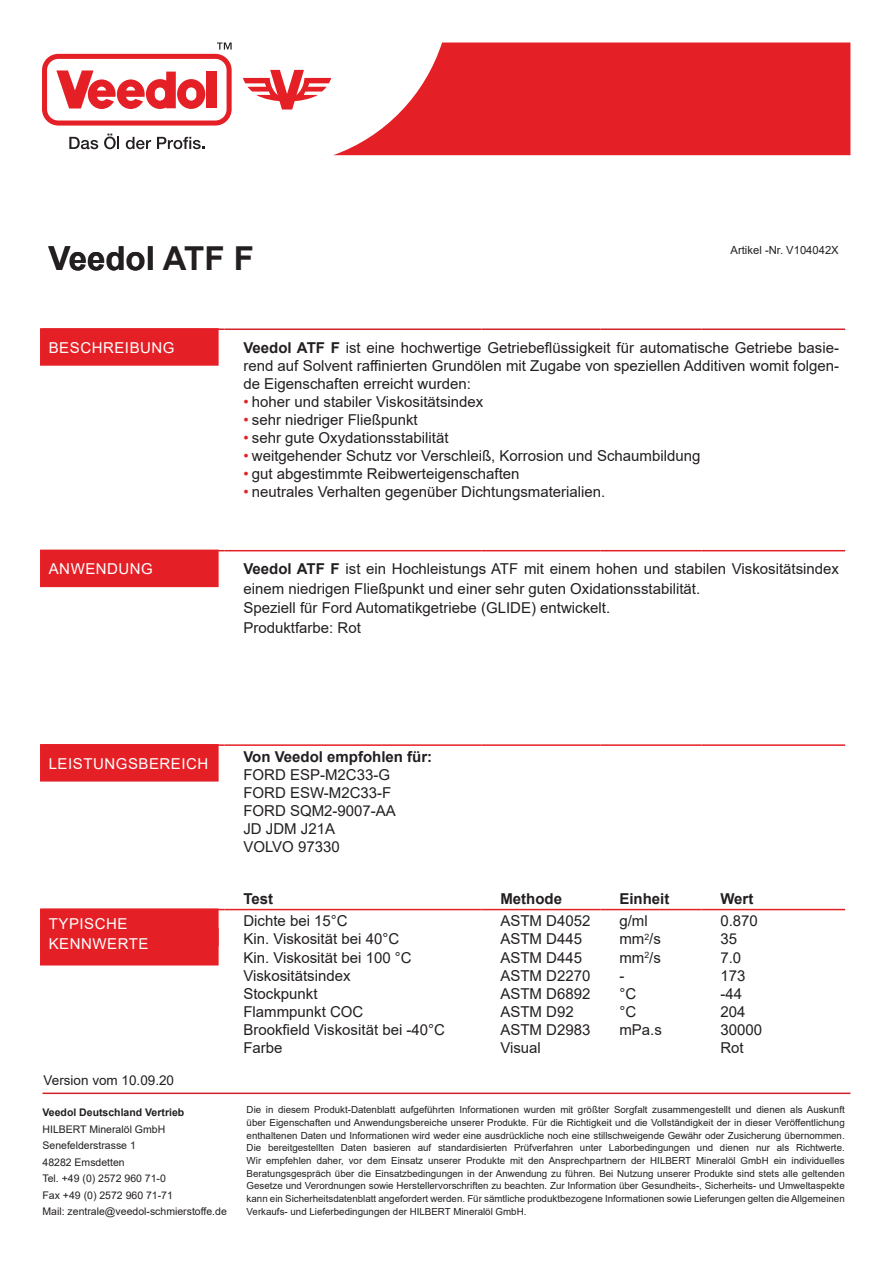
<style>
.page{position:relative;width:893px;height:1263px;background:#fff}
.page>*{position:absolute;margin:0;border:0;box-sizing:border-box;transform-origin:0 0}
.t1{font:700 33px "Arial";color:#231f20}
.TEXT{font:15px/18px "Arial";color:#231f20;text-align:justify}
.Rubrik{font:15px "Arial";letter-spacing:.035em;color:#fff}
.TEXT-2{font:700 15px "Arial";color:#231f20}
.VERSIONSNUMMER{font:13.5px "Arial";color:#231f20}
.Material_Nrl{font:11.25px "Arial";color:#231f20}
.t2{font:10.5px/16.5px "Arial";color:#231f20}
.t3{font:700 10.5px "Arial";color:#231f20}
.t4{font:9.75px/12.8px "Arial";color:#231f20;text-align:justify}
.s1{font-weight:700}
.s2{color:#e41f25}
</style>
<div class="page">
<svg style="left:334px;top:43px;width:516px;height:112px;background:#e73d43"></svg>
<svg style="left:243px;top:70px;width:88px;height:40px"></svg>
<svg style="left:42px;top:43px;width:190px;height:83px"></svg>
<svg style="left:69px;top:137px;width:29px;height:12px"></svg>
<svg style="left:104px;top:134px;width:15px;height:15px"></svg>
<svg style="left:126px;top:137px;width:25px;height:12px"></svg>
<svg style="left:157px;top:137px;width:48px;height:12px"></svg>
<hr style="left:43px;top:1092px;width:807px;height:2px;background:#d1232a">
<hr style="left:43px;top:328px;width:182px;height:2px;background:#d1232a">
<hr style="left:225px;top:328px;width:257px;height:2px;background:#d1232a">
<hr style="left:482px;top:328px;width:119px;height:2px;background:#d1232a">
<hr style="left:601px;top:328px;width:101px;height:2px;background:#d1232a">
<hr style="left:702px;top:328px;width:143px;height:2px;background:#d1232a">
<hr style="left:43px;top:550px;width:182px;height:1px;background:#e41f25">
<hr style="left:225px;top:550px;width:257px;height:1px;background:#e41f25">
<hr style="left:482px;top:550px;width:119px;height:1px;background:#e41f25">
<hr style="left:601px;top:550px;width:101px;height:1px;background:#e41f25">
<hr style="left:702px;top:550px;width:143px;height:1px;background:#e41f25">
<hr style="left:43px;top:744px;width:182px;height:2px;background:#e41f25">
<hr style="left:225px;top:744px;width:257px;height:2px;background:#e41f25">
<hr style="left:482px;top:744px;width:119px;height:2px;background:#e41f25">
<hr style="left:601px;top:744px;width:101px;height:2px;background:#e41f25">
<hr style="left:702px;top:744px;width:143px;height:2px;background:#e41f25">
<hr style="left:43px;top:909px;width:182px;height:1px;background:#e41f25">
<hr style="left:225px;top:909px;width:257px;height:1px;background:#e41f25">
<hr style="left:482px;top:909px;width:119px;height:1px;background:#e41f25">
<hr style="left:601px;top:909px;width:101px;height:1px;background:#e41f25">
<hr style="left:702px;top:909px;width:143px;height:1px;background:#e41f25">
<div style="left:40px;top:328px;width:179px;height:38px;background:#e41f25"></div>
<div style="left:40px;top:550px;width:179px;height:37px;background:#e41f25"></div>
<div style="left:40px;top:744px;width:179px;height:37px;background:#e41f25"></div>
<div style="left:40px;top:908px;width:179px;height:38px;background:#e41f25"></div>
<div style="left:40px;top:928px;width:179px;height:37px;background:#e41f25"></div>
<p class="t1" style="left:49px;top:235px;width:207px">Veedol ATF F</p>
<p class="Material_Nrl" style="left:731px;top:243px;width:110px">Artikel -Nr. V104042X</p>
<p class="Rubrik" style="left:49px;top:337px;width:127px">BESCHREIBUNG</p>
<p class="TEXT" style="left:243px;top:339px;width:597px"><span class="s1">Veedol ATF F</span> ist eine hochwertige Getriebeflüssigkeit für automatische Getriebe basie&shy;rend auf Solvent raffinierten Grundölen mit Zugabe von speziellen Additiven womit folgen&shy;de Eigenschaften erreicht wurden:</p>
<p class="TEXT" style="left:243px;top:393px;width:242px"><span class="s2">•</span> hoher und stabiler Viskositätsindex</p>
<p class="TEXT" style="left:243px;top:411px;width:176px"><span class="s2">•</span> sehr niedriger Fließpunkt</p>
<p class="TEXT" style="left:243px;top:429px;width:207px"><span class="s2">•</span> sehr gute Oxydationsstabilität</p>
<p class="TEXT" style="left:243px;top:447px;width:459px"><span class="s2">•</span> weitgehender Schutz vor Verschleiß, Korrosion und Schaumbildung</p>
<p class="TEXT" style="left:243px;top:465px;width:278px"><span class="s2">•</span> gut abgestimmte Reibwerteigenschaften</p>
<p class="TEXT" style="left:243px;top:483px;width:364px"><span class="s2">•</span> neutrales Verhalten gegenüber Dichtungsmaterialien.</p>
<p class="Rubrik" style="left:49px;top:559px;width:106px">ANWENDUNG</p>
<p class="TEXT" style="left:243px;top:559px;width:597px;line-height:19.5px"><span class="s1">Veedol ATF F</span> ist ein Hochleistungs ATF mit einem hohen und stabilen Viskositätsindex einem niedrigen Fließpunkt und einer sehr guten Oxidationsstabilität.</p>
<p class="TEXT" style="left:243px;top:599px;width:368px">Speziell für Ford Automatikgetriebe (GLIDE) entwickelt.</p>
<p class="TEXT" style="left:243px;top:618px;width:119px">Produktfarbe: Rot</p>
<p class="Rubrik" style="left:49px;top:753px;width:161px">LEISTUNGSBEREICH</p>
<p class="TEXT-2" style="left:243px;top:746px;width:190px">Von Veedol empfohlen für:</p>
<p class="TEXT" style="left:243px;top:766px;width:148px">FORD ESP-M2C33-G</p>
<p class="TEXT" style="left:243px;top:784px;width:150px">FORD ESW-M2C33-F</p>
<p class="TEXT" style="left:243px;top:802px;width:154px">FORD SQM2-9007-AA</p>
<p class="TEXT" style="left:243px;top:820px;width:93px">JD JDM J21A</p>
<p class="TEXT" style="left:243px;top:838px;width:98px">VOLVO 97330</p>
<p class="Rubrik" style="left:49px;top:913px;width:80px">TYPISCHE</p>
<p class="Rubrik" style="left:49px;top:933px;width:101px">KENNWERTE</p>
<p class="VERSIONSNUMMER" style="left:44px;top:1070px;width:132px">Version vom 10.09.20</p>
<p class="t3" style="left:43px;top:1105px;width:143px">Veedol Deutschland Vertrieb</p>
<p class="t2" style="left:43px;top:1120px;width:186px">HILBERT Mineralöl GmbH<br>Senefelderstrasse 1<br>48282 Emsdetten<br>Tel. +49 (0) 2572 960 71-0<br>Fax +49 (0) 2572 960 71-71<br>Mail: zentrale@veedol-schmierstoffe.de</p>
<p class="TEXT-2" style="left:243px;top:888px;width:31px">Test</p>
<p class="TEXT-2" style="left:500px;top:888px;width:63px">Methode</p>
<p class="TEXT-2" style="left:619px;top:888px;width:52px">Einheit</p>
<p class="TEXT-2" style="left:720px;top:888px;width:35px">Wert</p>
<p class="TEXT" style="left:243px;top:912px;width:106px">Dichte bei 15°C</p>
<p class="TEXT" style="left:243px;top:930px;width:157px">Kin. Viskosität bei 40°C</p>
<p class="TEXT" style="left:243px;top:948px;width:170px">Kin. Viskosität bei 100 °C</p>
<p class="TEXT" style="left:243px;top:966px;width:109px">Viskositätsindex</p>
<p class="TEXT" style="left:243px;top:984px;width:76px">Stockpunkt</p>
<p class="TEXT" style="left:243px;top:1002px;width:122px">Flammpunkt COC</p>
<p class="TEXT" style="left:243px;top:1020px;width:203px">Brookfield Viskosität bei -40°C</p>
<p class="TEXT" style="left:243px;top:1038px;width:41px">Farbe</p>
<p class="TEXT" style="left:500px;top:912px;width:92px">ASTM D4052</p>
<p class="TEXT" style="left:500px;top:930px;width:83px">ASTM D445</p>
<p class="TEXT" style="left:500px;top:948px;width:83px">ASTM D445</p>
<p class="TEXT" style="left:500px;top:966px;width:92px">ASTM D2270</p>
<p class="TEXT" style="left:500px;top:984px;width:92px">ASTM D6892</p>
<p class="TEXT" style="left:500px;top:1002px;width:75px">ASTM D92</p>
<p class="TEXT" style="left:500px;top:1020px;width:92px">ASTM D2983</p>
<p class="TEXT" style="left:500px;top:1038px;width:42px">Visual</p>
<p class="TEXT" style="left:619px;top:912px;width:30px">g/ml</p>
<p class="TEXT" style="left:619px;top:930px;width:43px">mm<sup>2</sup>/s</p>
<p class="TEXT" style="left:619px;top:948px;width:43px">mm<sup>2</sup>/s</p>
<p class="TEXT" style="left:619px;top:966px;width:6px">-</p>
<p class="TEXT" style="left:619px;top:984px;width:18px">°C</p>
<p class="TEXT" style="left:619px;top:1002px;width:18px">°C</p>
<p class="TEXT" style="left:619px;top:1020px;width:44px">mPa.s</p>
<p class="TEXT" style="left:720px;top:912px;width:39px">0.870</p>
<p class="TEXT" style="left:720px;top:930px;width:18px">35</p>
<p class="TEXT" style="left:720px;top:948px;width:22px">7.0</p>
<p class="TEXT" style="left:720px;top:966px;width:27px">173</p>
<p class="TEXT" style="left:720px;top:984px;width:23px">-44</p>
<p class="TEXT" style="left:720px;top:1002px;width:27px">204</p>
<p class="TEXT" style="left:720px;top:1020px;width:43px">30000</p>
<p class="TEXT" style="left:720px;top:1038px;width:25px">Rot</p>
<p class="t4" style="left:247px;top:1103px;width:600px">Die in diesem Produkt-Datenblatt aufgeführten Informationen wurden mit größter Sorgfalt zusammengestellt und dienen als Auskunft über Eigenschaften und Anwendungsbereiche unserer Produkte. Für die Richtigkeit und die Vollständigkeit der in dieser Veröffentlichung enthaltenen Daten und Informationen wird weder eine ausdrückliche noch eine stillschweigende Gewähr oder Zusicherung übernommen.<br>Die bereitgestellten Daten basieren auf standardisierten Prüfverfahren unter Laborbedingungen und dienen nur als Richtwerte.<br>Wir empfehlen daher, vor dem Einsatz unserer Produkte mit den Ansprechpartnern der HILBERT Mineralöl GmbH ein individuelles Beratungsgespräch über die Einsatzbedingungen in der Anwendung zu führen. Bei Nutzung unserer Produkte sind stets alle geltenden Gesetze und Verordnungen sowie Herstellervorschriften zu beachten. Zur Information über Gesundheits-, Sicherheits- und Umweltaspekte kann ein Sicherheitsdatenblatt angefordert werden. Für sämtliche produktbezogene Informationen sowie Lieferungen gelten die Allgemeinen Verkaufs- und Lieferbedingungen der HILBERT Mineralöl GmbH.</p>
</div>
